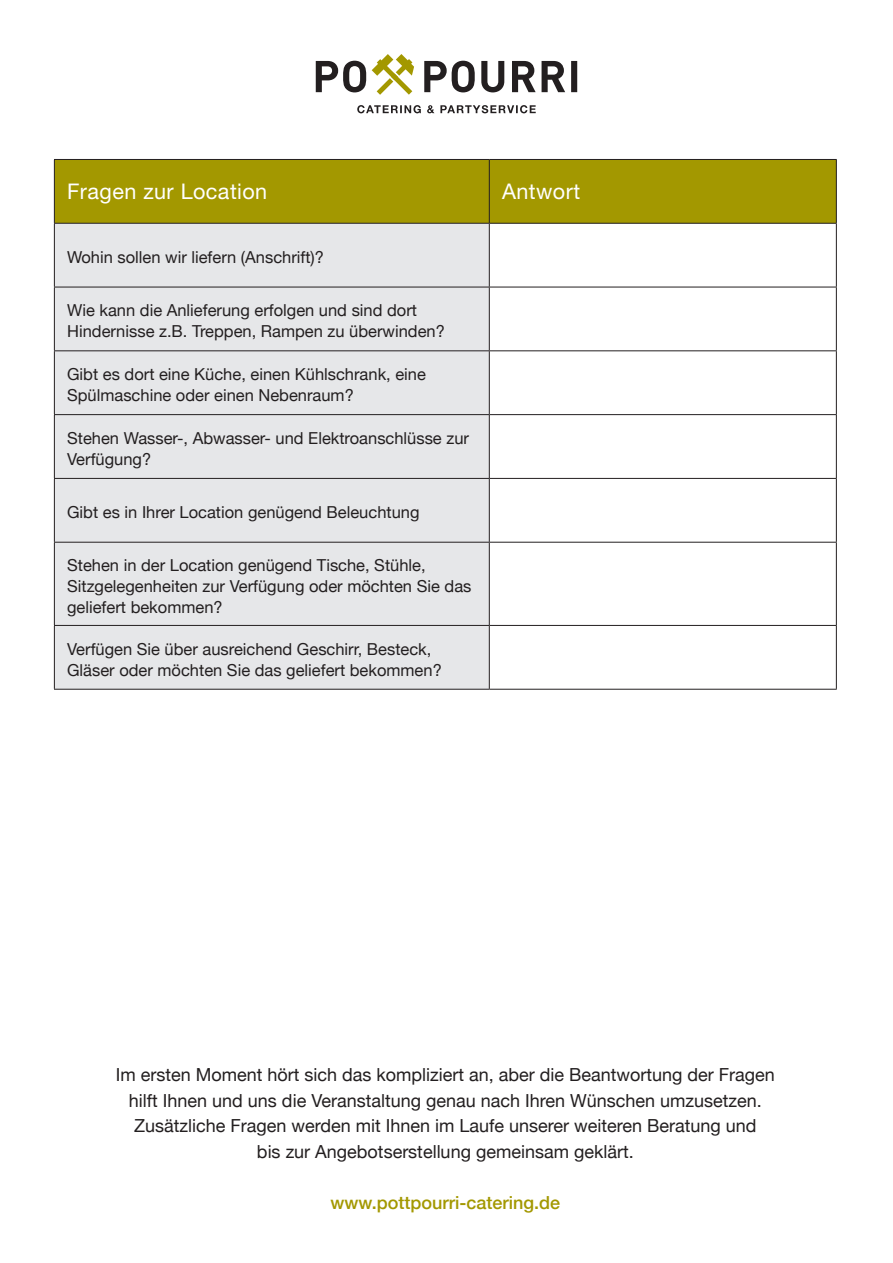
<style>
.page{position:relative;width:893px;height:1263px;background:#fff}
.page>*{position:absolute;margin:0;border:0;box-sizing:border-box;transform-origin:0 0}
.t1{font:21.6px "Helvetica Neue LT Std";letter-spacing:.02em;color:#fff}
.t2{font:18px/25.5px "Helvetica Neue";color:#231f20;text-align:center}
.t3{font:500 18px "Helvetica Neue";color:#a39800}
.t4{font:16.5px/21px "Helvetica Neue";color:#231f20}
</style>
<div class="page">
<div style="left:55px;top:160px;width:781px;height:63px;background:#a39800"></div>
<div style="left:55px;top:224px;width:434px;height:465px;background:#e6e7e9"></div>
<hr style="left:54px;top:159px;width:435px;height:1px;background:#231f20">
<hr style="left:54px;top:160px;width:1px;height:63px;background:#231f20">
<hr style="left:489px;top:159px;width:348px;height:1px;background:#231f20">
<hr style="left:489px;top:160px;width:1px;height:63px;background:#231f20">
<hr style="left:836px;top:160px;width:1px;height:63px;background:#231f20">
<hr style="left:54px;top:223px;width:435px;height:1px;background:#231f20">
<hr style="left:54px;top:224px;width:1px;height:63px;background:#231f20">
<hr style="left:489px;top:223px;width:348px;height:1px;background:#231f20">
<hr style="left:489px;top:224px;width:1px;height:63px;background:#231f20">
<hr style="left:836px;top:224px;width:1px;height:63px;background:#231f20">
<hr style="left:54px;top:287px;width:435px;height:1px;background:#231f20">
<hr style="left:54px;top:287px;width:1px;height:63px;background:#231f20">
<hr style="left:489px;top:287px;width:348px;height:1px;background:#231f20">
<hr style="left:489px;top:287px;width:1px;height:63px;background:#231f20">
<hr style="left:836px;top:287px;width:1px;height:63px;background:#231f20">
<hr style="left:54px;top:350px;width:435px;height:1px;background:#231f20">
<hr style="left:54px;top:351px;width:1px;height:63px;background:#231f20">
<hr style="left:489px;top:350px;width:348px;height:1px;background:#231f20">
<hr style="left:489px;top:351px;width:1px;height:63px;background:#231f20">
<hr style="left:836px;top:351px;width:1px;height:63px;background:#231f20">
<hr style="left:54px;top:414px;width:435px;height:1px;background:#231f20">
<hr style="left:54px;top:415px;width:1px;height:63px;background:#231f20">
<hr style="left:489px;top:414px;width:348px;height:1px;background:#231f20">
<hr style="left:489px;top:415px;width:1px;height:63px;background:#231f20">
<hr style="left:836px;top:415px;width:1px;height:63px;background:#231f20">
<hr style="left:54px;top:478px;width:435px;height:1px;background:#231f20">
<hr style="left:54px;top:479px;width:1px;height:63px;background:#231f20">
<hr style="left:489px;top:478px;width:348px;height:1px;background:#231f20">
<hr style="left:489px;top:479px;width:1px;height:63px;background:#231f20">
<hr style="left:836px;top:479px;width:1px;height:63px;background:#231f20">
<hr style="left:54px;top:542px;width:435px;height:1px;background:#231f20">
<hr style="left:54px;top:543px;width:1px;height:82px;background:#231f20">
<hr style="left:489px;top:542px;width:348px;height:1px;background:#231f20">
<hr style="left:489px;top:543px;width:1px;height:82px;background:#231f20">
<hr style="left:836px;top:543px;width:1px;height:82px;background:#231f20">
<hr style="left:54px;top:625px;width:435px;height:1px;background:#231f20">
<hr style="left:54px;top:626px;width:1px;height:63px;background:#231f20">
<hr style="left:489px;top:625px;width:348px;height:1px;background:#231f20">
<hr style="left:489px;top:626px;width:1px;height:63px;background:#231f20">
<hr style="left:836px;top:626px;width:1px;height:63px;background:#231f20">
<hr style="left:54px;top:689px;width:435px;height:1px;background:#231f20">
<hr style="left:489px;top:689px;width:348px;height:1px;background:#231f20">
<svg style="left:357px;top:105px;width:179px;height:8px"></svg>
<svg style="left:424px;top:61px;width:153px;height:31px"></svg>
<svg style="left:316px;top:61px;width:50px;height:31px"></svg>
<svg style="left:372px;top:54px;width:42px;height:41px"></svg>
<h1 class="t1" style="left:67px;top:178px;width:202px">Fragen zur Location</h1>
<h1 class="t1" style="left:502px;top:178px;width:80px">Antwort</h1>
<p class="t4" style="left:67px;top:248px;width:258px">Wohin sollen wir liefern (Anschrift)?</p>
<p class="t4" style="left:67px;top:301px;width:379px">Wie kann die Anlieferung erfolgen und sind dort<br>Hindernisse z.B. Treppen, Rampen zu überwinden?</p>
<p class="t4" style="left:67px;top:365px;width:360px">Gibt es dort eine Küche, einen Kühlschrank, eine<br>Spülmaschine oder einen Nebenraum?</p>
<p class="t4" style="left:67px;top:428px;width:403px">Stehen Wasser-, Abwasser- und Elektroanschlüsse zur<br>Verfügung?</p>
<p class="t4" style="left:67px;top:503px;width:354px">Gibt es in Ihrer Location genügend Beleuchtung</p>
<p class="t4" style="left:67px;top:555px;width:406px">Stehen in der Location genügend Tische, Stühle,<br>Sitzgelegenheiten zur Verfügung oder möchten Sie das geliefert bekommen?</p>
<p class="t4" style="left:67px;top:639px;width:376px">Verfügen Sie über ausreichend Geschirr, Besteck,<br>Gläser oder möchten Sie das geliefert bekommen?</p>
<p class="t2" style="left:116px;top:1063px;width:661px">Im ersten Moment hört sich das kompliziert an, aber die Beantwortung der Fragen hilft Ihnen und uns die Veranstaltung genau nach Ihren Wünschen umzusetzen.<br>Zusätzliche Fragen werden mit Ihnen im Laufe unserer weiteren Beratung und<br>bis zur Angebotserstellung gemeinsam geklärt.</p>
<p class="t3" style="left:331px;top:1188px;width:231px">www.pottpourri-catering.de</p>
</div>
